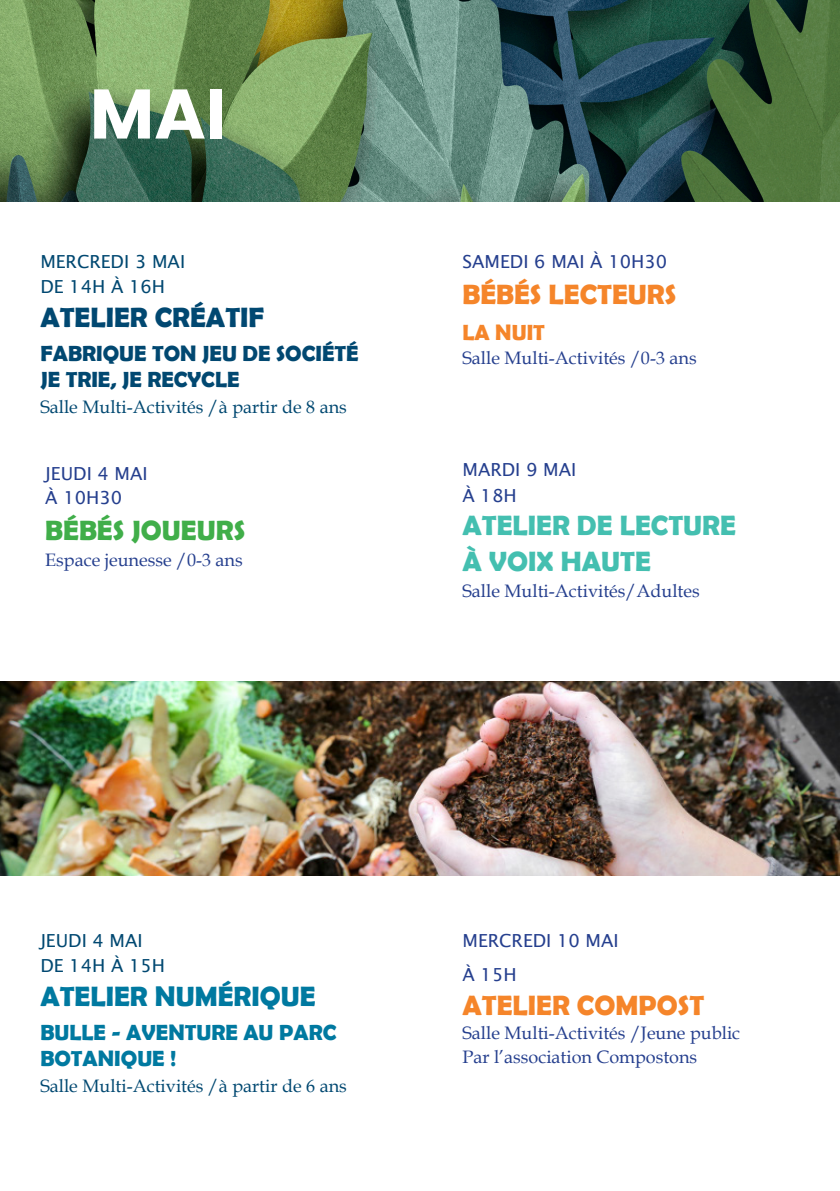
<style>
.page{position:relative;width:840px;height:1191px;background:#fff}
.page>*{position:absolute;margin:0;border:0;box-sizing:border-box;transform-origin:0 0}
.t1{font:700 70px "Poppins";color:#fff}
.t2{font:700 28px "Berlin Sans FB Demi";color:#f5852a}
.t3{font:700 28px/36px "Berlin Sans FB Demi";color:#44bfb0}
.t4{font:700 28px "Berlin Sans FB Demi";color:#0079a0}
.t5{font:700 28px "Berlin Sans FB Demi";color:#014871}
.t6{font:700 28px "Berlin Sans FB Demi";color:#40ae49}
.t7{font:700 22px "Berlin Sans FB Demi";color:#014871}
.t8{font:700 22px "Berlin Sans FB Demi";color:#0079a0}
.t9{font:700 22px "Berlin Sans FB Demi";color:#f5852a}
.t10{font:18px "Book Antiqua";color:#253f8e}
.t11{font:18px "Book Antiqua";color:#014871}
.t12{font:18px "Lucida Sans";color:#253f8e}
.t13{font:18px "Lucida Sans";color:#014871}
</style>
<div class="page">
<img style="left:0;top:0;width:839px;height:201px">
<img style="left:0;top:682px;width:839px;height:193px">
<p class="t1" style="left:90px;top:73px;width:138px">MAI</p>
<p class="t13" style="left:40px;top:251px;width:146px">MERCREDI 3 MAI</p>
<p class="t13" style="left:40px;top:277px;width:126px">DE 14H À 16H</p>
<p class="t5" style="left:40px;top:301px;width:225px">ATELIER CRÉATIF</p>
<p class="t7" style="left:40px;top:341px;width:319px">FABRIQUE TON JEU DE SOCIÉTÉ</p>
<p class="t7" style="left:40px;top:367px;width:200px">JE TRIE, JE RECYCLE</p>
<p class="t11" style="left:40px;top:395px;width:308px">Salle Multi-Activités /à partir de 8 ans</p>
<p class="t12" style="left:45px;top:463px;width:104px">JEUDI 4 MAI</p>
<p class="t12" style="left:45px;top:487px;width:78px">À 10H30</p>
<p class="t6" style="left:45px;top:514px;width:201px">BÉBÉS JOUEURS</p>
<p class="t10" style="left:45px;top:547px;width:199px">Espace jeunesse /0-3 ans</p>
<p class="t12" style="left:462px;top:251px;width:206px">SAMEDI 6 MAI À 10H30</p>
<p class="t2" style="left:462px;top:278px;width:215px">BÉBÉS LECTEURS</p>
<p class="t9" style="left:462px;top:320px;width:84px">LA NUIT</p>
<p class="t10" style="left:462px;top:345px;width:235px">Salle Multi-Activités /0-3 ans</p>
<p class="t12" style="left:462px;top:459px;width:115px">MARDI 9 MAI</p>
<p class="t12" style="left:462px;top:485px;width:56px">À 18H</p>
<p class="t3" style="left:462px;top:507px;width:275px">ATELIER DE LECTURE<br>À VOIX HAUTE</p>
<p class="t10" style="left:462px;top:578px;width:239px">Salle Multi-Activités/Adultes</p>
<p class="t13" style="left:40px;top:930px;width:104px">JEUDI 4 MAI</p>
<p class="t13" style="left:40px;top:955px;width:126px">DE 14H À 15H</p>
<p class="t4" style="left:40px;top:980px;width:276px">ATELIER NUMÉRIQUE</p>
<p class="t8" style="left:40px;top:1020px;width:297px">BULLE - AVENTURE AU PARC</p>
<p class="t8" style="left:40px;top:1046px;width:137px">BOTANIQUE !</p>
<p class="t11" style="left:40px;top:1073px;width:308px">Salle Multi-Activités /à partir de 6 ans</p>
<p class="t12" style="left:462px;top:930px;width:158px">MERCREDI 10 MAI</p>
<p class="t12" style="left:462px;top:964px;width:56px">À 15H</p>
<p class="t2" style="left:462px;top:989px;width:243px">ATELIER COMPOST</p>
<p class="t10" style="left:462px;top:1020px;width:279px">Salle Multi-Activités /Jeune public</p>
<p class="t10" style="left:462px;top:1044px;width:236px">Par l’association Compostons</p>
</div>
